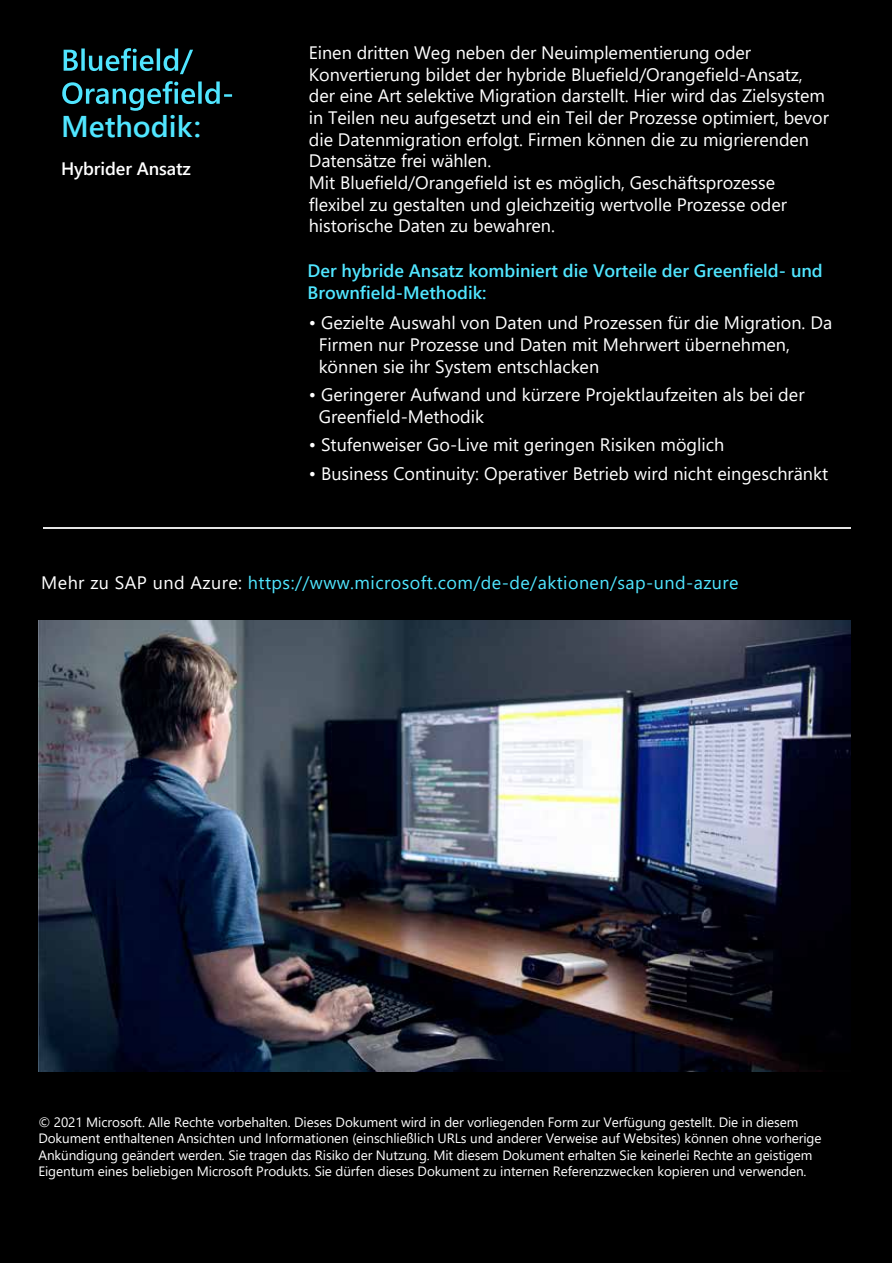
<style>
.page{position:relative;width:893px;height:1263px;background:#fff}
.page>*{position:absolute;margin:0;border:0;box-sizing:border-box;transform-origin:0 0}
.t1{font:600 30px "Segoe UI";color:#50e6ff}
.t2{font:18px/21.6px "Segoe UI";letter-spacing:-.005em;color:#fff}
.t3{font:600 18px/21.6px "Segoe UI";color:#50e6ff}
.t4{font:18px "Segoe UI";letter-spacing:.025em;color:#50e6ff}
.t5{font:600 18px "Segoe UI";letter-spacing:-.005em;color:#fff}
.t6{font:13.5px/16.2px "Segoe UI";letter-spacing:-.005em;color:#fff}
.s1{color:#fff}
</style>
<div class="page">
<div style="left:0;top:0;width:892px;height:1263px;background:#000"></div>
<hr style="left:43px;top:527px;width:807px;height:1px;background:#e5e5e5">
<svg style="left:64px;top:48px;width:129px;height:26px"></svg>
<svg style="left:62px;top:81px;width:170px;height:30px"></svg>
<img style="left:38px;top:621px;width:812px;height:451px">
<h1 class="t1" style="left:61px;top:98px;width:141px">Methodik:</h1>
<p class="t5" style="left:61px;top:152px;width:131px">Hybrider Ansatz</p>
<p class="t2" style="left:309px;top:40px;width:522px">Einen dritten Weg neben der Neuimplementierung oder Konvertierung bildet der hybride Bluefield/Orangefield-Ansatz, der eine Art selektive Migration darstellt. Hier wird das Zielsystem in Teilen neu aufgesetzt und ein Teil der Prozesse optimiert, bevor die Datenmigration erfolgt. Firmen können die zu migrierenden Datensätze frei wählen.<br>Mit Bluefield/Orangefield ist es möglich, Geschäftsprozesse flexibel zu gestalten und gleichzeitig wertvolle Prozesse oder historische Daten zu bewahren.</p>
<p class="t3" style="left:308px;top:259px;width:517px">Der hybride Ansatz kombiniert die Vorteile der Greenfield- und<br>Brownfield-Methodik:</p>
<p class="t2" style="left:319px;top:310px;width:515px;text-indent:-10px">• Gezielte Auswahl von Daten und Prozessen für die Migration. Da<br>Firmen nur Prozesse und Daten mit Mehrwert übernehmen, können sie ihr System entschlacken</p>
<p class="t2" style="left:319px;top:382px;width:487px;text-indent:-10px">• Geringerer Aufwand und kürzere Projektlaufzeiten als bei der<br>Greenfield-Methodik</p>
<p class="t2" style="left:309px;top:432px;width:417px">• Stufenweiser Go-Live mit geringen Risiken möglich</p>
<p class="t2" style="left:309px;top:461px;width:521px">• Business Continuity: Operativer Betrieb wird nicht eingeschränkt</p>
<p class="t4" style="left:41px;top:565px;width:699px"><span class="s1">Mehr zu SAP und Azure:</span> https://www.microsoft.com/de-de/aktionen/sap-und-azure</p>
<p class="t6" style="left:38px;top:1113px;width:785px">© 2021 Microsoft. Alle Rechte vorbehalten. Dieses Dokument wird in der vorliegenden Form zur Verfügung gestellt. Die in diesem Dokument enthaltenen Ansichten und Informationen (einschließlich URLs und anderer Verweise auf Websites) können ohne vorherige Ankündigung geändert werden. Sie tragen das Risiko der Nutzung. Mit diesem Dokument erhalten Sie keinerlei Rechte an geistigem Eigentum eines beliebigen Microsoft Produkts. Sie dürfen dieses Dokument zu internen Referenzzwecken kopieren und verwenden.</p>
</div>
